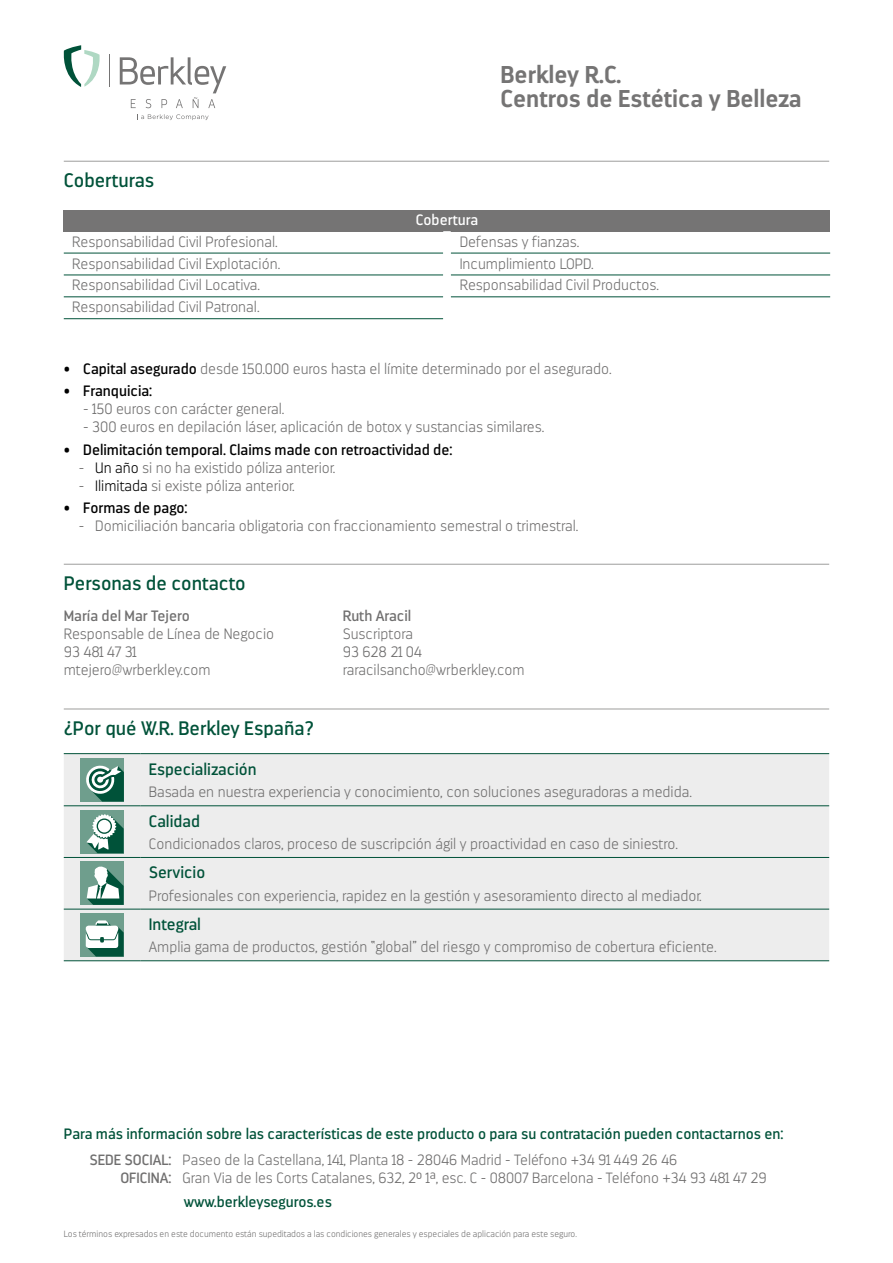
<style>
.page{position:relative;width:893px;height:1263px;background:#fff}
.page>*{position:absolute;margin:0;border:0;box-sizing:border-box;transform-origin:0 0}
.t1{font:700 24.3px/24px "Darwin";color:#757474}
.t2{font:19.5px "Darwin";color:#005239}
.t3{font:16.5px "Darwin";color:#005239}
.t4{font:200 15px "Darwin";color:#706f6f}
.t5{font:15px "Darwin";color:#005239}
.t6{font:15px "Darwin";color:#000}
.t7{font:15px "Darwin";color:#706f6f}
.t8{font:15px "Darwin";color:#fff}
.t9{font:200 14.85px/18px "Darwin";color:#706f6f}
.t10{font:200 9px "Darwin";color:#706f6f}
.s1{font-weight:400;color:#000}
.s2{color:#000}
.s3{font-weight:400}
</style>
<div class="page">
<hr style="left:64px;top:161px;width:765px;height:1px;background:#9d9d9c">
<hr style="left:64px;top:564px;width:765px;height:1px;background:#9d9d9c">
<hr style="left:64px;top:709px;width:765px;height:1px;background:#9d9d9c">
<div style="left:64px;top:210px;width:766px;height:21px;background:#757474"></div>
<hr style="left:64px;top:253px;width:379px;height:1px;background:#005239">
<hr style="left:451px;top:253px;width:379px;height:1px;background:#005239">
<hr style="left:64px;top:275px;width:379px;height:1px;background:#005239">
<hr style="left:451px;top:275px;width:379px;height:1px;background:#005239">
<hr style="left:64px;top:296px;width:379px;height:1px;background:#005239">
<hr style="left:451px;top:296px;width:379px;height:1px;background:#005239">
<hr style="left:64px;top:318px;width:379px;height:1px;background:#005239">
<div style="left:64px;top:754px;width:765px;height:206px;background:#ededed"></div>
<hr style="left:64px;top:753px;width:76px;height:1px;background:#005239">
<hr style="left:140px;top:753px;width:689px;height:1px;background:#005239">
<hr style="left:64px;top:805px;width:76px;height:1px;background:#005239">
<hr style="left:140px;top:805px;width:689px;height:1px;background:#005239">
<hr style="left:64px;top:857px;width:76px;height:1px;background:#005239">
<hr style="left:140px;top:857px;width:689px;height:1px;background:#005239">
<hr style="left:64px;top:909px;width:76px;height:1px;background:#005239">
<hr style="left:140px;top:909px;width:689px;height:1px;background:#005239">
<hr style="left:64px;top:960px;width:76px;height:1px;background:#005239">
<hr style="left:140px;top:960px;width:689px;height:1px;background:#005239">
<div style="left:80px;top:758px;width:44px;height:43px;background:#6f9e8d"></div>
<svg style="left:86px;top:765px;width:38px;height:36px"></svg>
<div style="left:80px;top:810px;width:44px;height:43px;background:#6f9e8d"></div>
<svg style="left:87px;top:814px;width:37px;height:39px"></svg>
<div style="left:98px;top:820px;width:13px;height:12px;background:#fff;border-radius:50%"></div>
<div style="left:80px;top:862px;width:44px;height:43px;background:#6f9e8d"></div>
<svg style="left:87px;top:866px;width:37px;height:39px"></svg>
<div style="left:80px;top:913px;width:44px;height:43px;background:#6f9e8d"></div>
<svg style="left:86px;top:920px;width:38px;height:36px"></svg>
<svg style="left:63px;top:45px;width:37px;height:42px"></svg>
<hr style="left:109px;top:55px;width:1px;height:32px;background:#757474">
<svg style="left:120px;top:57px;width:106px;height:51px"></svg>
<svg style="left:137px;top:114px;width:72px;height:6px"></svg>
<h2 class="t2" style="left:64px;top:168px;width:92px">Coberturas</h2>
<h1 class="t1" style="left:500px;top:62px;width:303px">Berkley R.C.<br>Centros de Estética y Belleza</h1>
<p class="t8" style="left:416px;top:211px;width:64px">Cobertura</p>
<p class="t4" style="left:72px;top:233px;width:207px">Responsabilidad Civil Profesional.</p>
<p class="t4" style="left:460px;top:233px;width:121px">Defensas y fianzas.</p>
<p class="t4" style="left:72px;top:255px;width:209px">Responsabilidad Civil Explotación.</p>
<p class="t4" style="left:460px;top:255px;width:135px">Incumplimiento LOPD.</p>
<p class="t4" style="left:72px;top:276px;width:189px">Responsabilidad Civil Locativa.</p>
<p class="t4" style="left:460px;top:276px;width:201px">Responsabilidad Civil Productos.</p>
<p class="t4" style="left:72px;top:298px;width:189px">Responsabilidad Civil Patronal.</p>
<p class="t4" style="left:64px;top:360px;width:549px"><span class="s1">• Capital asegurado</span> desde 150.000 euros hasta el límite determinado por el asegurado.</p>
<p class="t6" style="left:64px;top:382px;width:90px">• Franquicia:</p>
<p class="t4" style="left:83px;top:400px;width:203px">- 150 euros con carácter general.</p>
<p class="t4" style="left:83px;top:418px;width:462px">- 300 euros en depilación láser, aplicación de botox y sustancias similares.</p>
<p class="t6" style="left:64px;top:440px;width:390px">• Delimitación temporal. Claims made con retroactividad de:</p>
<p class="t4" style="left:79px;top:459px;width:258px">- <span class="s2">Un año</span> si no ha existido póliza anterior.</p>
<p class="t4" style="left:79px;top:477px;width:218px">- <span class="s2">Ilimitada</span> si existe póliza anterior.</p>
<p class="t6" style="left:64px;top:499px;width:125px">• Formas de pago:</p>
<p class="t4" style="left:79px;top:517px;width:501px">- Domiciliación bancaria obligatoria con fraccionamiento semestral o trimestral.</p>
<h2 class="t2" style="left:64px;top:571px;width:183px">Personas de contacto</h2>
<p class="t7" style="left:64px;top:606px;width:127px">María del Mar Tejero</p>
<p class="t7" style="left:343px;top:606px;width:70px">Ruth Aracil</p>
<p class="t4" style="left:64px;top:625px;width:212px">Responsable de Línea de Negocio</p>
<p class="t4" style="left:343px;top:625px;width:72px">Suscriptora</p>
<p class="t4" style="left:64px;top:643px;width:74px">93 481 47 31</p>
<p class="t4" style="left:343px;top:643px;width:81px">93 628 21 04</p>
<p class="t4" style="left:64px;top:661px;width:148px">mtejero@wrberkley.com</p>
<p class="t4" style="left:343px;top:661px;width:183px">raracilsancho@wrberkley.com</p>
<h2 class="t2" style="left:64px;top:716px;width:252px">¿Por qué W.R. Berkley España?</h2>
<p class="t3" style="left:149px;top:759px;width:109px">Especialización</p>
<p class="t4" style="left:149px;top:783px;width:545px">Basada en nuestra experiencia y conocimiento, con soluciones aseguradoras a medida.</p>
<p class="t3" style="left:149px;top:811px;width:53px">Calidad</p>
<p class="t4" style="left:149px;top:835px;width:531px">Condicionados claros, proceso de suscripción ágil y proactividad en caso de siniestro.</p>
<p class="t3" style="left:149px;top:863px;width:58px">Servicio</p>
<p class="t4" style="left:149px;top:887px;width:555px">Profesionales con experiencia, rapidez en la gestión y asesoramiento directo al mediador.</p>
<p class="t3" style="left:149px;top:914px;width:54px">Integral</p>
<p class="t4" style="left:149px;top:938px;width:569px">Amplia gama de productos, gestión “global” del riesgo y compromiso de cobertura eficiente.</p>
<p class="t5" style="left:64px;top:1125px;width:721px">Para más información sobre las características de este producto o para su contratación pueden contactarnos en:</p>
<p class="t9" style="left:120px;top:1151px;width:648px;text-indent:-31px"><span class="s3">SEDE SOCIAL:</span> Paseo de la Castellana, 141, Planta 18 - 28046 Madrid - Teléfono +34 91 449 26 46<br><span class="s3">OFICINA:</span> Gran Via de les Corts Catalanes, 632, 2º 1ª, esc. C - 08007 Barcelona - Teléfono +34 93 481 47 29</p>
<p class="t5" style="left:184px;top:1193px;width:150px">www.berkleyseguros.es</p>
<p class="t10" style="left:64px;top:1228px;width:515px">Los términos expresados en este documento están supeditados a las condiciones generales y especiales de aplicación para este seguro.</p>
</div>
